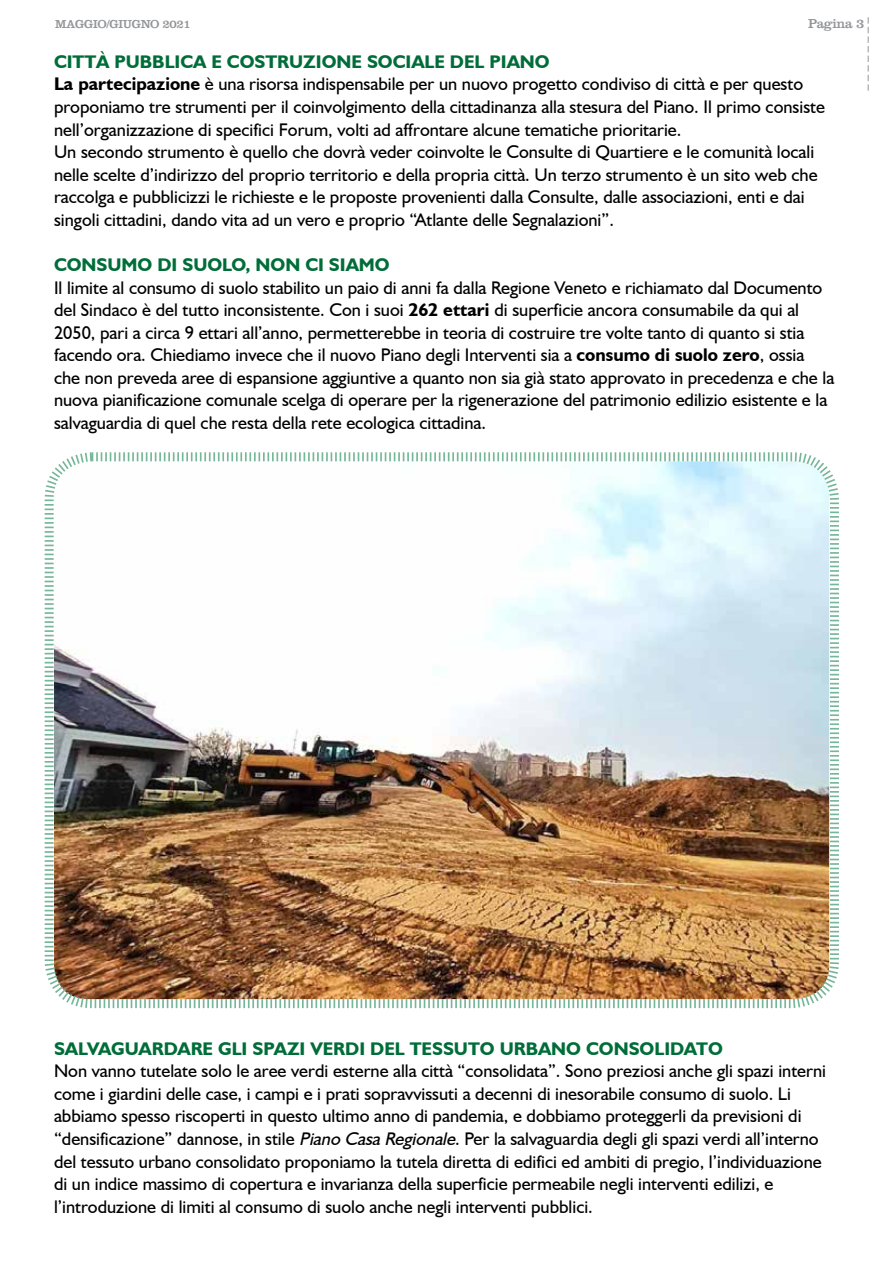
<style>
.page{position:relative;width:893px;height:1263px;background:#fff}
.page>*{position:absolute;margin:0;border:0;box-sizing:border-box;transform-origin:0 0}
.t1{font:18.3px/22.5px "Humanist 521 BT";color:#000}
.t2{font:700 18.3px "Humanist 521 BT";color:#006d39}
.t3{font:13.5px "Clarendon LT Std";letter-spacing:-.03em;color:#939598}
.t4{font:12px "Clarendon LT Std";letter-spacing:-.03em;color:#939598}
.s1{font-weight:700;color:#006d39}
.s2{font-weight:700}
.s3{font-style:italic}
</style>
<div class="page">
<svg style="left:868px;top:17px;width:1px;height:74px"></svg>
<img style="left:44px;top:452px;width:795px;height:557px">
<p class="t4" style="left:55px;top:17px;width:137px">MAGGIO/GIUGNO 2021</p>
<p class="t3" style="left:808px;top:15px;width:58px">Pagina 3</p>
<p class="t1" style="left:54px;top:50px;width:772px"><span class="s1">CITTÀ PUBBLICA E COSTRUZIONE SOCIALE DEL PIANO<br></span><span class="s2">La partecipazione</span> è una risorsa indispensabile per un nuovo progetto condiviso di città e per questo proponiamo tre strumenti per il coinvolgimento della cittadinanza alla stesura del Piano. Il primo consiste nell’organizzazione di specifici Forum, volti ad affrontare alcune tematiche prioritarie.<br>Un secondo strumento è quello che dovrà veder coinvolte le Consulte di Quartiere e le comunità locali nelle scelte d’indirizzo del proprio territorio e della propria città. Un terzo strumento è un sito web che raccolga e pubblicizzi le richieste e le proposte provenienti dalla Consulte, dalle associazioni, enti e dai singoli cittadini, dando vita ad un vero e proprio “Atlante delle Segnalazioni”.</p>
<p class="t2" style="left:54px;top:253px;width:337px">CONSUMO DI SUOLO, NON CI SIAMO</p>
<p class="t1" style="left:54px;top:276px;width:782px">Il limite al consumo di suolo stabilito un paio di anni fa dalla Regione Veneto e richiamato dal Documento del Sindaco è del tutto inconsistente. Con i suoi <span class="s2">262 ettari</span> di superficie ancora consumabile da qui al 2050, pari a circa 9 ettari all’anno, permetterebbe in teoria di costruire tre volte tanto di quanto si stia facendo ora. Chiediamo invece che il nuovo Piano degli Interventi sia a <span class="s2">consumo di suolo zero</span>, ossia che non preveda aree di espansione aggiuntive a quanto non sia già stato approvato in precedenza e che la nuova pianificazione comunale scelga di operare per la rigenerazione del patrimonio edilizio esistente e la salvaguardia di quel che resta della rete ecologica cittadina.</p>
<p class="t2" style="left:54px;top:1037px;width:670px">SALVAGUARDARE GLI SPAZI VERDI DEL TESSUTO URBANO CONSOLIDATO</p>
<p class="t1" style="left:54px;top:1059px;width:774px">Non vanno tutelate solo le aree verdi esterne alla città “consolidata”. Sono preziosi anche gli spazi interni come i giardini delle case, i campi e i prati sopravvissuti a decenni di inesorabile consumo di suolo. Li abbiamo spesso riscoperti in questo ultimo anno di pandemia, e dobbiamo proteggerli da previsioni di “densificazione” dannose, in stile <span class="s3">Piano CasaRegionale</span>. Per la salvaguardia degli gli spazi verdi all’interno del tessuto urbano consolidato proponiamo la tutela diretta di edifici ed ambiti di pregio, l’individuazione di un indice massimo di copertura e invarianza della superficie permeabile negli interventi edilizi, e l’introduzione di limiti al consumo di suolo anche negli interventi pubblici.</p>
</div>
